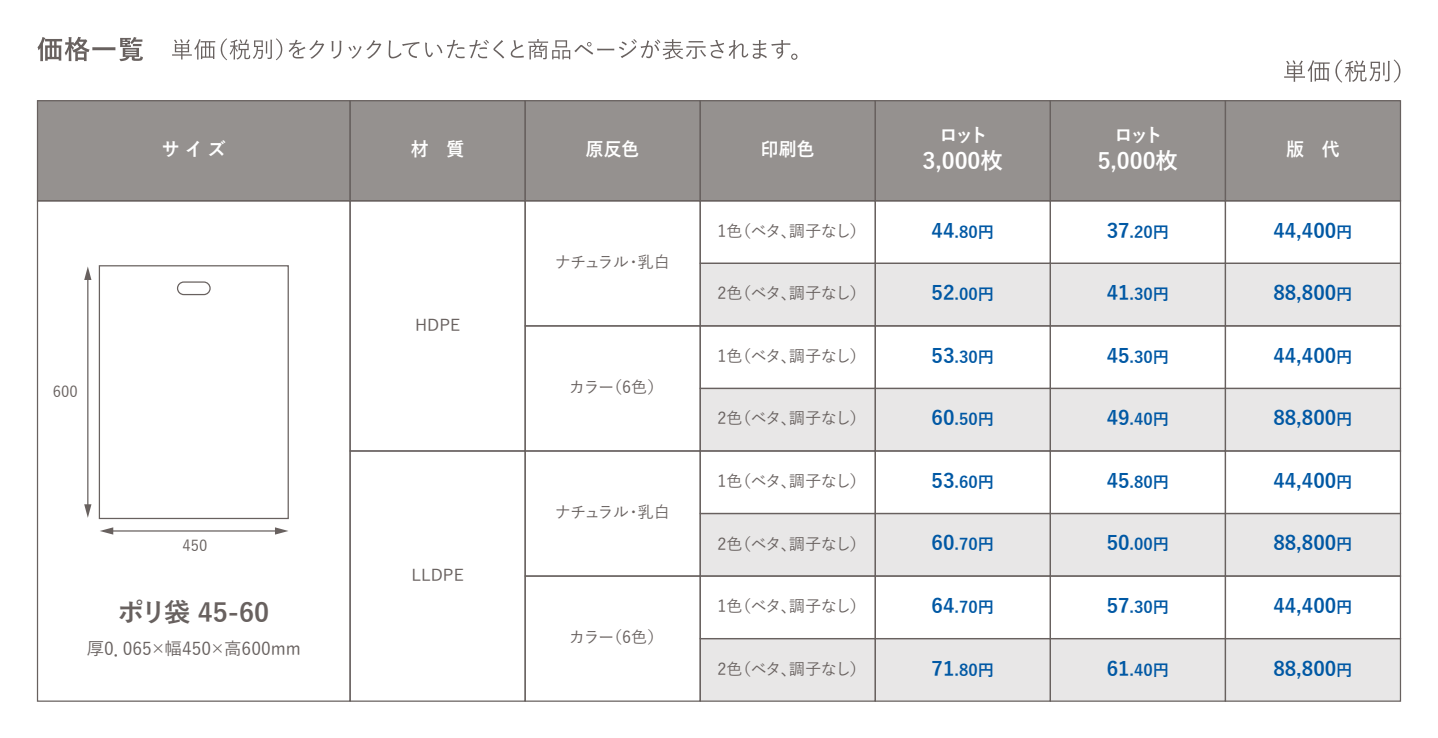
<style>
.page{position:relative;width:1438px;height:738px;background:#fff}
.page>*{position:absolute;margin:0;border:0;box-sizing:border-box;transform-origin:0 0}
.t1{font:700 26.25px "Yu Gothic";letter-spacing:-.05em;color:#68615f}
.t2{font:700 22.5px "Yu Gothic";color:#fff}
.t3{font:700 20px "Yu Gothic";color:#0058a4}
.t4{font:700 18.75px "Yu Gothic";color:#fff;scale:.95 1}
.t5{font:700 18.75px "Yu Gothic";color:#fff}
.t6{font:500 17.5px "Yu Gothic";color:#68615f}
.t7{font:500 16.25px "Yu Gothic";letter-spacing:-.03em;color:#68615f}
.t8{font:700 16.25px "Yu Gothic";color:#0058a4}
.t9{font:500 15px "Yu Gothic";color:#68615f}
.s1{font-size:20px}
.s2{font-size:16.25px}
</style>
<div class="page">
<div style="left:700px;top:263px;width:700px;height:63px;background:#e8e7e7"></div>
<div style="left:700px;top:388px;width:700px;height:63px;background:#e8e7e7"></div>
<div style="left:700px;top:513px;width:700px;height:63px;background:#e8e7e7"></div>
<div style="left:700px;top:638px;width:700px;height:63px;background:#e8e7e7"></div>
<div style="left:37px;top:101px;width:1363px;height:100px;background:#95918f"></div>
<svg style="left:1284px;top:60px;width:45px;height:22px"></svg>
<svg style="left:1335px;top:59px;width:65px;height:24px"></svg>
<svg style="left:172px;top:39px;width:43px;height:21px"></svg>
<svg style="left:221px;top:38px;width:61px;height:22px"></svg>
<svg style="left:289px;top:40px;width:35px;height:19px"></svg>
<svg style="left:331px;top:41px;width:10px;height:18px"></svg>
<svg style="left:348px;top:40px;width:33px;height:19px"></svg>
<svg style="left:389px;top:40px;width:30px;height:18px"></svg>
<svg style="left:425px;top:40px;width:79px;height:19px"></svg>
<svg style="left:511px;top:39px;width:286px;height:21px"></svg>
<svg style="left:38px;top:37px;width:105px;height:24px"></svg>
<div style="left:37px;top:100px;width:314px;height:101px;border:1px solid #68615f"></div>
<div style="left:349px;top:100px;width:177px;height:101px;border:1px solid #68615f"></div>
<div style="left:524px;top:100px;width:177px;height:101px;border:1px solid #68615f"></div>
<div style="left:699px;top:100px;width:177px;height:101px;border:1px solid #68615f"></div>
<div style="left:874px;top:100px;width:177px;height:101px;border:1px solid #68615f"></div>
<div style="left:1049px;top:100px;width:177px;height:101px;border:1px solid #68615f"></div>
<div style="left:1224px;top:100px;width:177px;height:101px;border:1px solid #68615f"></div>
<div style="left:699px;top:200px;width:177px;height:64px;border:1px solid #68615f"></div>
<div style="left:874px;top:200px;width:177px;height:64px;border:1px solid #68615f"></div>
<div style="left:1049px;top:200px;width:177px;height:64px;border:1px solid #68615f"></div>
<div style="left:1224px;top:200px;width:177px;height:64px;border:1px solid #68615f"></div>
<div style="left:699px;top:263px;width:177px;height:63px;border:1px solid #68615f"></div>
<div style="left:874px;top:263px;width:177px;height:63px;border:1px solid #68615f"></div>
<div style="left:1049px;top:263px;width:177px;height:63px;border:1px solid #68615f"></div>
<div style="left:1224px;top:263px;width:177px;height:63px;border:1px solid #68615f"></div>
<div style="left:699px;top:325px;width:177px;height:64px;border:1px solid #68615f"></div>
<div style="left:874px;top:325px;width:177px;height:64px;border:1px solid #68615f"></div>
<div style="left:1049px;top:325px;width:177px;height:64px;border:1px solid #68615f"></div>
<div style="left:1224px;top:325px;width:177px;height:64px;border:1px solid #68615f"></div>
<svg style="left:351px;top:199px;width:173px;height:3px"></svg>
<div style="left:699px;top:388px;width:177px;height:63px;border:1px solid #68615f"></div>
<div style="left:874px;top:388px;width:177px;height:63px;border:1px solid #68615f"></div>
<div style="left:1049px;top:388px;width:177px;height:63px;border:1px solid #68615f"></div>
<div style="left:1224px;top:388px;width:177px;height:63px;border:1px solid #68615f"></div>
<div style="left:699px;top:450px;width:177px;height:64px;border:1px solid #68615f"></div>
<div style="left:874px;top:450px;width:177px;height:64px;border:1px solid #68615f"></div>
<div style="left:1049px;top:450px;width:177px;height:64px;border:1px solid #68615f"></div>
<div style="left:1224px;top:450px;width:177px;height:64px;border:1px solid #68615f"></div>
<div style="left:699px;top:513px;width:177px;height:63px;border:1px solid #68615f"></div>
<div style="left:874px;top:513px;width:177px;height:63px;border:1px solid #68615f"></div>
<div style="left:1049px;top:513px;width:177px;height:63px;border:1px solid #68615f"></div>
<div style="left:1224px;top:513px;width:177px;height:63px;border:1px solid #68615f"></div>
<div style="left:699px;top:575px;width:177px;height:64px;border:1px solid #68615f"></div>
<div style="left:874px;top:575px;width:177px;height:64px;border:1px solid #68615f"></div>
<div style="left:1049px;top:575px;width:177px;height:64px;border:1px solid #68615f"></div>
<div style="left:1224px;top:575px;width:177px;height:64px;border:1px solid #68615f"></div>
<svg style="left:36px;top:199px;width:315px;height:503px"></svg>
<svg style="left:349px;top:449px;width:175px;height:253px"></svg>
<svg style="left:524px;top:199px;width:177px;height:503px"></svg>
<div style="left:699px;top:638px;width:177px;height:63px;border:1px solid #68615f"></div>
<div style="left:874px;top:638px;width:177px;height:63px;border:1px solid #68615f"></div>
<div style="left:1049px;top:638px;width:177px;height:63px;border:1px solid #68615f"></div>
<div style="left:1224px;top:638px;width:177px;height:63px;border:1px solid #68615f"></div>
<hr style="left:111px;top:530px;width:166px;height:1px;background:#68615f">
<svg style="left:100px;top:527px;width:13px;height:7px"></svg>
<svg style="left:275px;top:527px;width:13px;height:7px"></svg>
<hr style="left:87px;top:277px;width:1px;height:229px;background:#68615f">
<svg style="left:84px;top:504px;width:7px;height:14px"></svg>
<svg style="left:84px;top:266px;width:7px;height:14px"></svg>
<div style="left:99px;top:265px;width:190px;height:254px;border:1px solid #68615f"></div>
<div style="left:177px;top:281px;width:34px;height:14px;border:1px solid #68615f;border-radius:6px"></div>
<p class="t4" style="left:162px;top:139px;width:69px">サイズ</p>
<p class="t4" style="left:411px;top:139px;width:58px">材　質</p>
<p class="t9" style="left:53px;top:377px;width:26px">600</p>
<p class="t9" style="left:183px;top:532px;width:26px">450</p>
<h1 class="t1" style="left:118px;top:598px;width:153px">ポリ袋 45-60</h1>
<p class="t6" style="left:87px;top:632px;width:216px">厚0．065×幅450×高600mm</p>
<p class="t7" style="left:415px;top:309px;width:47px">HDPE</p>
<p class="t7" style="left:411px;top:559px;width:54px">LLDPE</p>
<p class="t5" style="left:939px;top:124px;width:50px">ロット</p>
<h2 class="t2" style="left:922px;top:148px;width:82px">3,000枚</h2>
<p class="t5" style="left:1114px;top:124px;width:50px">ロット</p>
<h2 class="t2" style="left:1097px;top:148px;width:82px">5,000枚</h2>
<p class="t4" style="left:761px;top:139px;width:58px">印刷色</p>
<p class="t4" style="left:586px;top:139px;width:58px">原反色</p>
<p class="t4" style="left:1286px;top:139px;width:58px">版　代</p>
<p class="t7" style="left:555px;top:247px;width:117px">ナチュラル・乳白</p>
<p class="t7" style="left:569px;top:372px;width:96px">カラー（6色）</p>
<p class="t7" style="left:555px;top:497px;width:117px">ナチュラル・乳白</p>
<p class="t7" style="left:569px;top:622px;width:96px">カラー（6色）</p>
<p class="t7" style="left:717px;top:216px;width:150px">1色（ベタ、調子なし）</p>
<p class="t7" style="left:717px;top:278px;width:150px">2色（ベタ、調子なし）</p>
<p class="t7" style="left:717px;top:341px;width:150px">1色（ベタ、調子なし）</p>
<p class="t7" style="left:717px;top:403px;width:150px">2色（ベタ、調子なし）</p>
<p class="t7" style="left:717px;top:466px;width:150px">1色（ベタ、調子なし）</p>
<p class="t7" style="left:717px;top:528px;width:150px">2色（ベタ、調子なし）</p>
<p class="t7" style="left:717px;top:591px;width:150px">1色（ベタ、調子なし）</p>
<p class="t7" style="left:717px;top:653px;width:150px">2色（ベタ、調子なし）</p>
<p class="t8" style="left:931px;top:223px;width:64px"><span class="s1">44</span>.80円</p>
<p class="t8" style="left:1106px;top:223px;width:64px"><span class="s1">37</span>.20円</p>
<p class="t3" style="left:1273px;top:219px;width:81px">44,400<span class="s2">円</span></p>
<p class="t8" style="left:931px;top:285px;width:64px"><span class="s1">52</span>.00円</p>
<p class="t8" style="left:1106px;top:285px;width:64px"><span class="s1">41</span>.30円</p>
<p class="t3" style="left:1273px;top:282px;width:81px">88,800<span class="s2">円</span></p>
<p class="t8" style="left:931px;top:348px;width:64px"><span class="s1">53</span>.30円</p>
<p class="t8" style="left:1106px;top:348px;width:64px"><span class="s1">45</span>.30円</p>
<p class="t3" style="left:1273px;top:344px;width:81px">44,400<span class="s2">円</span></p>
<p class="t8" style="left:931px;top:410px;width:64px"><span class="s1">60</span>.50円</p>
<p class="t8" style="left:1106px;top:410px;width:64px"><span class="s1">49</span>.40円</p>
<p class="t3" style="left:1273px;top:407px;width:81px">88,800<span class="s2">円</span></p>
<p class="t8" style="left:931px;top:473px;width:64px"><span class="s1">53</span>.60円</p>
<p class="t8" style="left:1106px;top:473px;width:64px"><span class="s1">45</span>.80円</p>
<p class="t3" style="left:1273px;top:469px;width:81px">44,400<span class="s2">円</span></p>
<p class="t8" style="left:931px;top:535px;width:64px"><span class="s1">60</span>.70円</p>
<p class="t8" style="left:1106px;top:535px;width:64px"><span class="s1">50</span>.00円</p>
<p class="t3" style="left:1273px;top:532px;width:81px">88,800<span class="s2">円</span></p>
<p class="t8" style="left:931px;top:598px;width:64px"><span class="s1">64</span>.70円</p>
<p class="t8" style="left:1106px;top:598px;width:64px"><span class="s1">57</span>.30円</p>
<p class="t3" style="left:1273px;top:594px;width:81px">44,400<span class="s2">円</span></p>
<p class="t8" style="left:931px;top:660px;width:64px"><span class="s1">71</span>.80円</p>
<p class="t8" style="left:1106px;top:660px;width:64px"><span class="s1">61</span>.40円</p>
<p class="t3" style="left:1273px;top:657px;width:81px">88,800<span class="s2">円</span></p>
</div>
